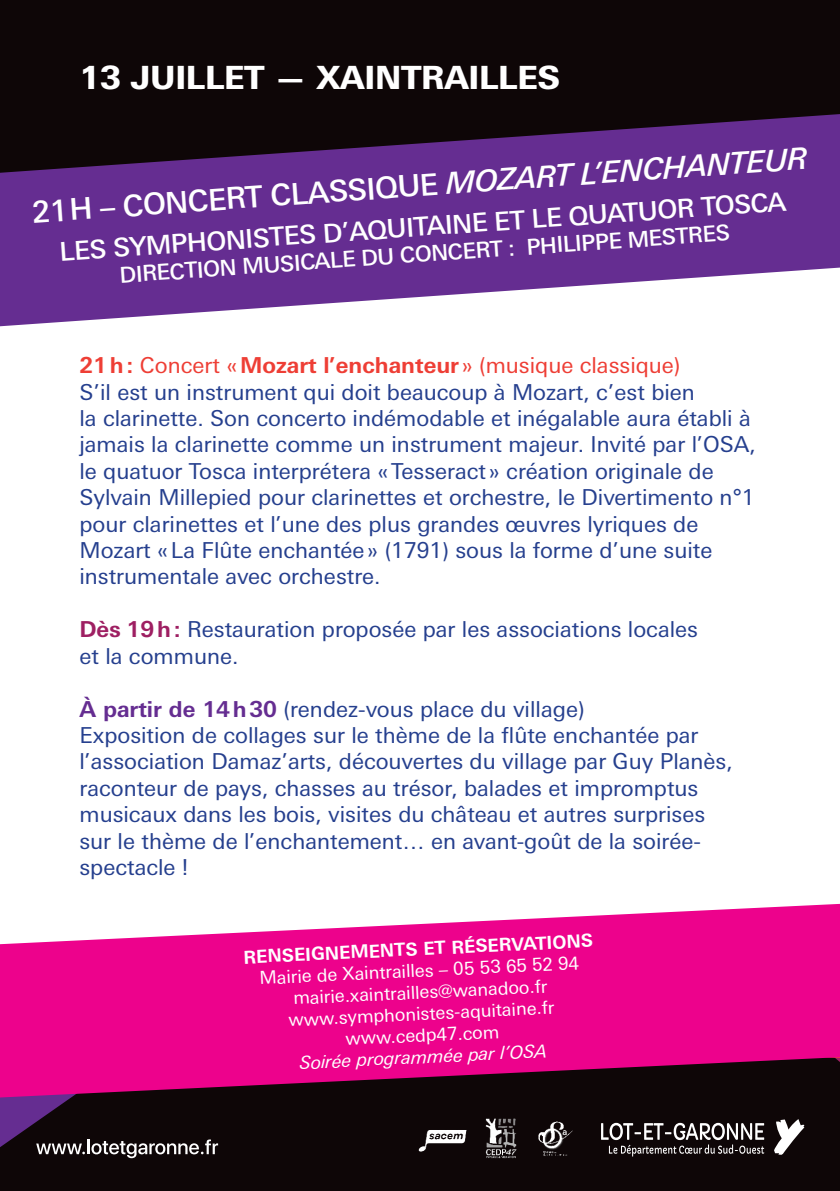
<style>
.page{position:relative;width:840px;height:1191px;background:#fff}
.page>*{position:absolute;margin:0;border:0;box-sizing:border-box;transform-origin:0 0}
.t1{font:800 46.8px "Linotype Univers Basic";color:#fff}
.t2{font:800 32px "Linotype Univers Basic";letter-spacing:-.01em;color:#fff}
.t3{font:500 30px "Linotype Univers Basic";color:#fff}
.t4{font:500 26px "Linotype Univers Basic";color:#fff}
.t5{font:22px/26.4px "Linotype Univers Basic";color:#253f8e}
.t6{font:500 22px "Linotype Univers Basic";color:#fff}
.t7{font:18px/21.6px "Linotype Univers Basic";color:#fff;text-align:center}
.t8{font:700 18px "Linotype Univers Basic";color:#fff}
.t9{font:italic 18px "Linotype Univers Basic";color:#fff}
.s1{font-style:italic}
.s2{font-weight:700;color:#ee3e35}
.s3{color:#ee3e35}
.s4{font-weight:700;color:#9e1f62}
.s5{font-weight:700;color:#652d91}
</style>
<div class="page">
<div style="left:0;top:1054px;width:839px;height:137px;background:#0e0607"></div>
<svg style="left:601px;top:1122px;width:162px;height:34px"></svg>
<svg style="left:774px;top:1119px;width:30px;height:35px"></svg>
<img style="left:485px;top:1118px;width:32px;height:41px">
<img style="left:538px;top:1121px;width:35px;height:35px">
<img style="left:418px;top:1130px;width:48px;height:21px">
<svg style="left:0;top:1097px;width:218px;height:61px"></svg>
<div style="left:0;top:0;width:839px;height:202px;background:#0e0607"></div>
<svg style="left:0;top:114px;width:839px;height:212px;fill:#652d91"></svg>
<svg style="left:0;top:904px;width:839px;height:193px;fill:#ed028c"></svg>
<h2 class="t2" style="left:79px;top:58px;width:482px">13 JUILLET — XAINTRAILLES</h2>
<h3 class="t3" style="left:31px;top:195px;width:779px;rotate:-4deg">21H – CONCERT CLASSIQUE <span class="s1">MOZART L’ENCHANTEUR</span></h3>
<p class="t4" style="left:59px;top:237px;width:729px;rotate:-4deg">LES SYMPHONISTES D’AQUITAINE ET LE QUATUOR TOSCA</p>
<h1 class="t1" style="left:90px;top:246px;width:652px;rotate:-4deg">Xaintrailles – Jeudi 13 juillet</h1>
<p class="t6" style="left:119px;top:262px;width:613px;rotate:-4deg">DIRECTION MUSICALE DU CONCERT : PHILIPPE MESTRES</p>
<p class="t5" style="left:79px;top:352px;width:677px"><span class="s2">21h:</span> <span class="s3">Concert «</span><span class="s2">Mozart l’enchanteur</span> <span class="s3">» (musique classique)<br></span>S’il est un instrument qui doit beaucoup à Mozart, c’est bien<br>la clarinette. Son concerto indémodable et inégalable aura établi à jamais la clarinette comme un instrument majeur. Invité par l’OSA, le quatuor Tosca interprétera «Tesseract » création originale de Sylvain Millepied pour clarinettes et orchestre, le Divertimento n°1 pour clarinettes et l’une des plus grandes œuvres lyriques de Mozart «La Flûte enchantée» (1791) sous la forme d’une suite instrumentale avec orchestre.</p>
<p class="t5" style="left:79px;top:616px;width:619px"><span class="s4">Dès 19h:</span> Restauration proposée par les associations locales et la commune.</p>
<p class="t5" style="left:79px;top:695px;width:654px"><span class="s5">À partir de 14h30</span> (rendez-vous place du village)<br>Exposition de collages sur le thème de la flûte enchantée par l’association Damaz’arts, découvertes du village par Guy Planès, raconteur de pays, chasses au trésor, balades et impromptus musicaux dans les bois, visites du château et autres surprises sur le thème de l’enchantement… en avant-goût de la soirée&shy;spectacle !</p>
<p class="t8" style="left:243px;top:947px;width:351px;rotate:-3deg">RENSEIGNEMENTS ET RÉSERVATIONS</p>
<p class="t7" style="left:259px;top:968px;width:321px;rotate:-3deg">Mairie de Xaintrailles – 05 53 65 52 94 mairie.xaintrailles@wanadoo.fr www.symphonistes-aquitaine.fr www.cedp47.com</p>
<p class="t9" style="left:299px;top:1052px;width:249px;rotate:-3deg">Soirée programmée par l’OSA</p>
</div>
